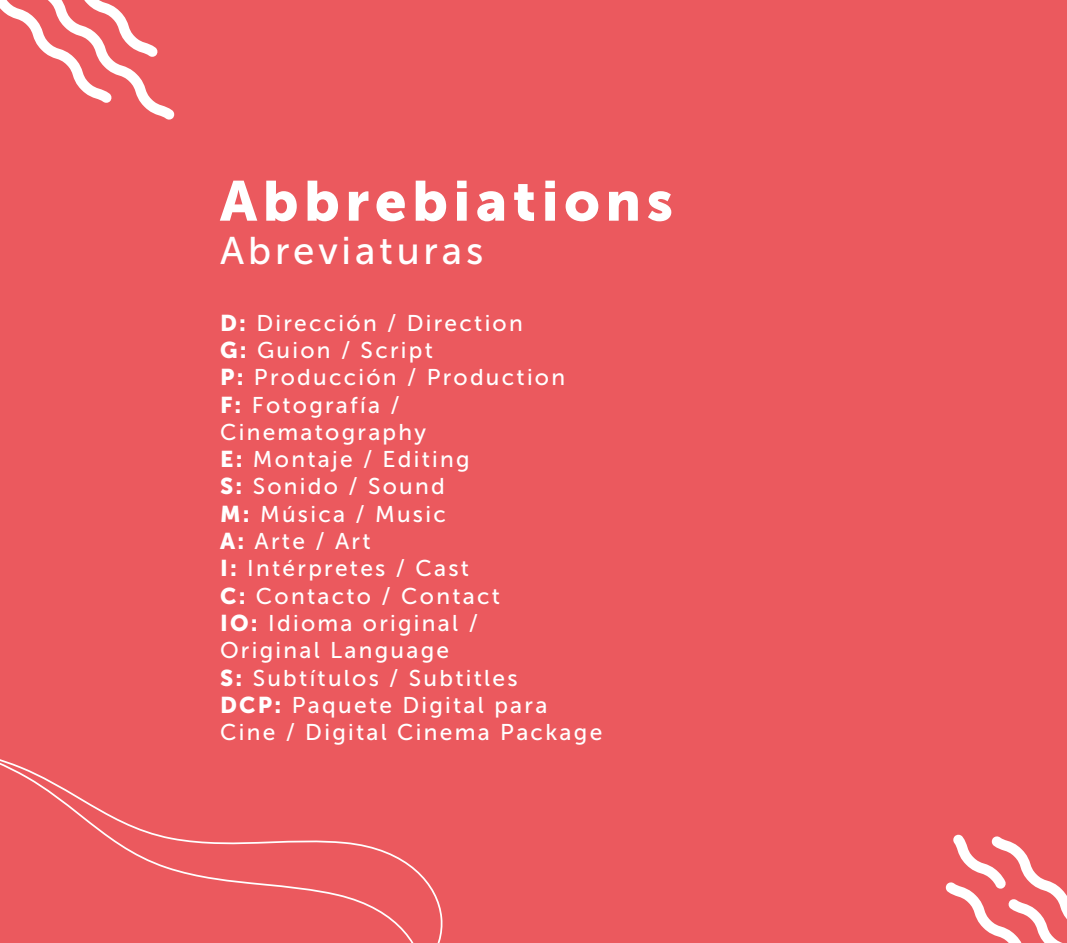
<style>
.page{position:relative;width:1067px;height:943px;background:#eb595e}
.page>*{position:absolute;margin:0;border:0;box-sizing:border-box;transform-origin:0 0}
.t1{font:56px "Museo Sans 900";letter-spacing:.1em;color:#fff}
.t2{font:38.5px "Museo Sans 500";letter-spacing:.1em;color:#fff}
.t3{font:22.75px/27.3px "Museo Sans 500";letter-spacing:.1em;color:#fff}
.s1{font-family:"Museo Sans 900"}
</style>
<div class="page">
<svg style="left:945px;top:834px;width:122px;height:109px"></svg>
<svg style="left:0;top:0;width:175px;height:120px"></svg>
<svg style="left:0;top:759px;width:443px;height:184px"></svg>
<h1 class="t1" style="left:220px;top:169px;width:454px">Abbrebiations</h1>
<h2 class="t2" style="left:220px;top:229px;width:265px">Abreviaturas</h2>
<p class="t3" style="left:220px;top:309px;width:384px"><span class="s1">D:</span> Dirección / Direction<br><span class="s1">G:</span> Guion / Script<br><span class="s1">P:</span> Producción / Production<br><span class="s1">F:</span> Fotografía /<br>Cinematography<br><span class="s1">E:</span> Montaje / Editing<br><span class="s1">S:</span> Sonido / Sound<br><span class="s1">M:</span> Música / Music<br><span class="s1">A:</span> Arte / Art<br><span class="s1">I:</span> Intérpretes / Cast<br><span class="s1">C:</span> Contacto / Contact<br><span class="s1">IO:</span> Idioma original /<br>Original Language<br><span class="s1">S:</span> Subtítulos / Subtitles<br><span class="s1">DCP:</span> Paquete Digital para<br>Cine / Digital Cinema Package</p>
</div>
